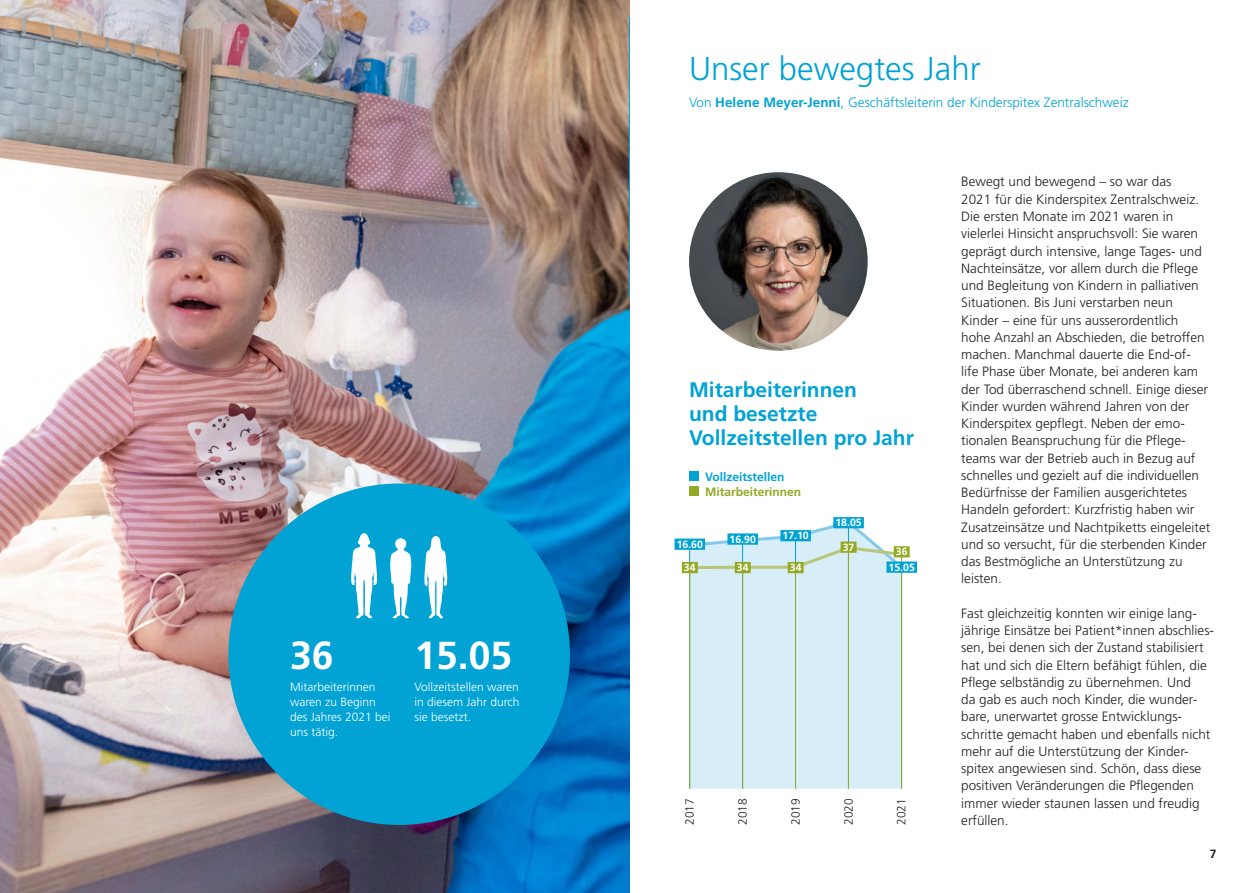
<style>
.page{position:relative;width:1259px;height:893px;background:#fff}
.page>*{position:absolute;margin:0;border:0;box-sizing:border-box;transform-origin:0 0}
.t1{font:700 39.15px "Frutiger";color:#fff}
.t2{font:700 39px "Frutiger";color:#fff}
.t3{font:300 33px "Frutiger";color:#00a3d4}
.t4{font:700 21px/24px "Frutiger CE";color:#00a3d4}
.t5{font:300 13.5px/17.2px "Frutiger";color:#231f20}
.t6{font:300 13.5px "Frutiger";color:#00a3d4}
.t7{font:300 12px/15px "Frutiger";color:#fff}
.t8{font:300 12px "Frutiger";color:#231f20}
.t9{font:700 12px "Frutiger CE";color:#93a924}
.t10{font:700 12px "Frutiger CE";color:#00a3d4}
.t11{font:700 12px "Frutiger CE";color:#231f20}
.t12{font:700 10.5px "Frutiger CE";color:#fff}
.s1{font-size:39.15px}
.s2{font-weight:700}
</style>
<div class="page">
<img style="left:0;top:0;width:629px;height:893px">
<img style="left:689px;top:172px;width:178px;height:179px;border-radius:89px">
<div style="left:228px;top:483px;width:342px;height:342px;background:#00a3d4;border-radius:50%"></div>
<svg style="left:351px;top:533px;width:26px;height:86px"></svg>
<svg style="left:390px;top:538px;width:22px;height:81px"></svg>
<svg style="left:424px;top:536px;width:23px;height:83px"></svg>
<div style="left:690px;top:571px;width:211px;height:218px;background:#d7edf7"></div>
<svg style="left:686px;top:525px;width:220px;height:46px"></svg>
<hr style="left:742px;top:568px;width:1px;height:221px;background:#93a924">
<hr style="left:689px;top:568px;width:1px;height:221px;background:#93a924">
<hr style="left:901px;top:555px;width:1px;height:234px;background:#93a924">
<hr style="left:795px;top:568px;width:1px;height:221px;background:#93a924">
<hr style="left:848px;top:548px;width:1px;height:241px;background:#93a924">
<div style="left:689px;top:472px;width:9px;height:9px;background:#00a3d4"></div>
<div style="left:689px;top:487px;width:9px;height:9px;background:#93a924"></div>
<div style="left:682px;top:562px;width:16px;height:11px;background:#93a924"></div>
<div style="left:735px;top:562px;width:15px;height:11px;background:#93a924"></div>
<div style="left:787px;top:562px;width:16px;height:11px;background:#93a924"></div>
<div style="left:840px;top:541px;width:16px;height:12px;background:#93a924"></div>
<div style="left:893px;top:546px;width:16px;height:11px;background:#93a924"></div>
<div style="left:674px;top:539px;width:31px;height:11px;background:#00a3d4"></div>
<div style="left:727px;top:533px;width:31px;height:12px;background:#00a3d4"></div>
<div style="left:780px;top:530px;width:31px;height:11px;background:#00a3d4"></div>
<div style="left:833px;top:517px;width:31px;height:11px;background:#00a3d4"></div>
<div style="left:886px;top:561px;width:31px;height:12px;background:#00a3d4"></div>
<h1 class="t1" style="left:290px;top:633px;width:45px">36</h1>
<p class="t7" style="left:290px;top:679px;width:102px">Mitarbeiterinnen waren zu Beginn des Jahres 2021 bei uns tätig.</p>
<h2 class="t2" style="left:414px;top:633px;width:99px"><span class="s1">1</span>5.05</h2>
<p class="t7" style="left:414px;top:679px;width:107px;text-align:justify">Vollzeitstellen waren in diesem Jahr durch sie besetzt.</p>
<h3 class="t3" style="left:689px;top:50px;width:293px">Unser bewegtes Jahr</h3>
<p class="t6" style="left:689px;top:95px;width:441px">Von <span class="s2">Helene Meyer-Jenni</span>, Geschäftsleiterin der Kinderspitex Zentralschweiz</p>
<h3 class="t4" style="left:689px;top:377px;width:226px">Mitarbeiterinnen<br>und besetzte<br>Vollzeitstellen pro Jahr</h3>
<p class="t10" style="left:705px;top:470px;width:81px">Vollzeitstellen</p>
<p class="t9" style="left:705px;top:485px;width:98px">Mitarbeiterinnen</p>
<p class="t12" style="left:676px;top:538px;width:28px">16.60</p>
<p class="t12" style="left:729px;top:533px;width:28px">16.90</p>
<p class="t12" style="left:782px;top:529px;width:28px">17.10</p>
<p class="t12" style="left:684px;top:561px;width:13px">34</p>
<p class="t12" style="left:737px;top:561px;width:13px">34</p>
<p class="t12" style="left:790px;top:561px;width:13px">34</p>
<p class="t12" style="left:835px;top:516px;width:28px">18.05</p>
<p class="t12" style="left:842px;top:541px;width:13px">37</p>
<p class="t12" style="left:896px;top:545px;width:13px">36</p>
<p class="t12" style="left:888px;top:561px;width:28px">15.05</p>
<p class="t8" style="left:683px;top:825px;width:28px;rotate:-90deg">2017</p>
<p class="t8" style="left:736px;top:825px;width:28px;rotate:-90deg">2018</p>
<p class="t8" style="left:789px;top:825px;width:28px;rotate:-90deg">2019</p>
<p class="t8" style="left:841px;top:825px;width:28px;rotate:-90deg">2020</p>
<p class="t8" style="left:894px;top:825px;width:28px;rotate:-90deg">2021</p>
<p class="t5" style="left:961px;top:173px;width:251px">Bewegt und bewegend – so war das<br>2021 für die Kinderspitex Zentralschweiz.<br>Die ersten Monate im 2021 waren in vielerlei Hinsicht anspruchsvoll: Sie waren geprägt durch intensive, lange Tages- und Nachteinsätze, vor allem durch die Pflege und Begleitung von Kindern in palliativen Situationen. Bis Juni verstarben neun Kinder – eine für uns ausserordentlich hohe Anzahl an Abschieden, die betroffen machen. Manchmal dauerte die End-of&shy;life Phase über Monate, bei anderen kam der Tod überraschend schnell. Einige dieser Kinder wurden während Jahren von der Kinderspitex gepflegt. Neben der emo&shy;tionalen Beanspruchung für die Pflege&shy;teams war der Betrieb auch in Bezug auf schnelles und gezielt auf die individuellen Bedürfnisse der Familien ausgerichtetes Handeln gefordert: Kurzfristig haben wir Zusatzeinsätze und Nachtpiketts eingeleitet und so versucht, für die sterbenden Kinder das Bestmögliche an Unterstützung zu leisten.</p>
<p class="t5" style="left:961px;top:605px;width:254px">Fast gleichzeitig konnten wir einige lang&shy;jährige Einsätze bei Patient*innen abschlies&shy;sen, bei denen sich der Zustand stabilisiert hat und sich die Eltern befähigt fühlen, die Pflege selbständig zu übernehmen. Und<br>da gab es auch noch Kinder, die wunder&shy;bare, unerwartet grosse Entwicklungs&shy;schritte gemacht haben und ebenfalls nicht mehr auf die Unterstützung der Kinder&shy;spitex angewiesen sind. Schön, dass diese positiven Veränderungen die Pflegenden immer wieder staunen lassen und freudig erfüllen.</p>
<p class="t11" style="left:1209px;top:847px;width:8px">7</p>
</div>
